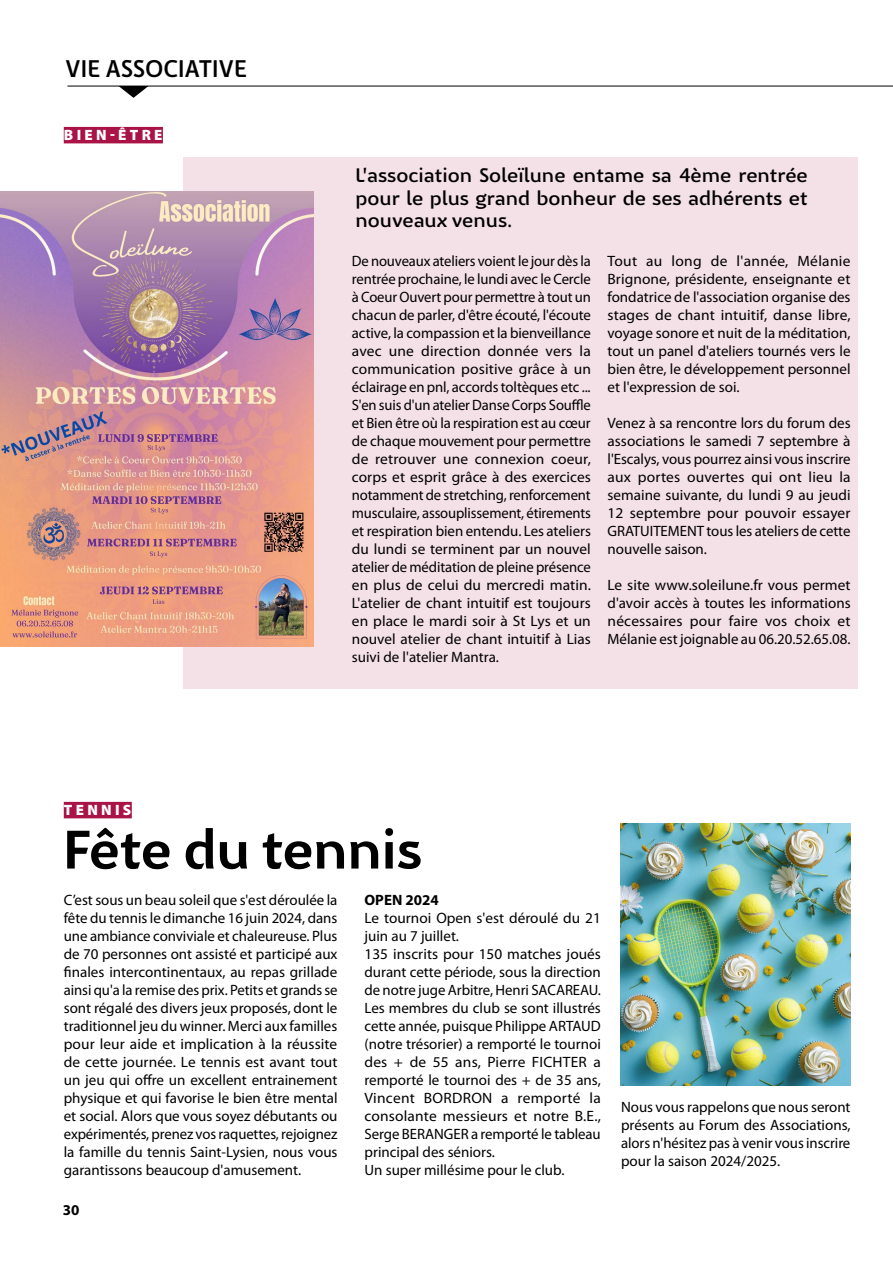
<style>
.page{position:relative;width:893px;height:1263px;background:#fff}
.page>*{position:absolute;margin:0;border:0;box-sizing:border-box;transform-origin:0 0}
.t1{font:700 54px "Elen Sans";color:#000}
.t2{font:500 24px "Elen Sans";letter-spacing:.01em;color:#000}
.t3{font:500 19.5px/22.5px "Elen Sans";color:#000;text-align:justify}
.t4{font:15px/18px "Myriad Pro";color:#000;text-align:justify}
.t5{font:900 15px "Myriad Pro";letter-spacing:.22em;color:#fff}
.t6{font:700 15px "Myriad Pro";color:#000}
</style>
<div class="page">
<hr style="left:67px;top:86px;width:826px;height:1px;background:#000">
<svg style="left:118px;top:86px;width:31px;height:12px"></svg>
<div style="left:183px;top:158px;width:675px;height:531px;background:#f4e0e7"></div>
<div style="left:64px;top:802px;width:68px;height:16px;background:#aa1346"></div>
<div style="left:64px;top:127px;width:99px;height:16px;background:#aa1346"></div>
<img style="left:621px;top:824px;width:229px;height:261px">
<img style="left:0;top:192px;width:313px;height:454px">
<h2 class="t2" style="left:65px;top:52px;width:183px">VIE ASSOCIATIVE</h2>
<p class="t5" style="left:64px;top:125px;width:100px">BIEN-ÊTRE</p>
<p class="t5" style="left:64px;top:800px;width:69px">TENNIS</p>
<h3 class="t3" style="left:355px;top:163px;width:454px">L'association Soleïlune entame sa 4ème rentrée pour le plus grand bonheur de ses adhérents et nouveaux venus.</h3>
<p class="t4" style="left:608px;top:252px;width:245px">Tout au long de l'année, Mélanie Brignone, présidente, enseignante et fondatrice de l'association organise des stages de chant intuitif, danse libre, voyage sonore et nuit de la méditation, tout un panel d'ateliers tournés vers le bien être, le développement personnel et l'expression de soi.</p>
<p class="t4" style="left:608px;top:414px;width:245px">Venez à sa rencontre lors du forum des associations le samedi 7 septembre à l'Escalys, vous pourrez ainsi vous inscrire aux portes ouvertes qui ont lieu la semaine suivante, du lundi 9 au jeudi 12 septembre pour pouvoir essayer GRATUITEMENT tous les ateliers de cette nouvelle saison.</p>
<p class="t4" style="left:608px;top:576px;width:245px">Le site www.soleilune.fr vous permet d'avoir accès à toutes les informations nécessaires pour faire vos choix et Mélanie est joignable au 06.20.52.65.08.</p>
<p class="t4" style="left:352px;top:252px;width:241px">De nouveaux ateliers voient le jour dès la rentrée prochaine, le lundi avec le Cercle à Coeur Ouvert pour permettre à tout un chacun de parler, d'être écouté, l'écoute active, la compassion et la bienveillance avec une direction donnée vers la communication positive grâce à un éclairage en pnl, accords toltèques etc ...<br>S'en suis d'un atelier Danse Corps Souffle et Bien être où la respiration est au cœur de chaque mouvement pour permettre de retrouver une connexion coeur, corps et esprit grâce à des exercices notamment de stretching, renforcement musculaire, assouplissement, étirements et respiration bien entendu. Les ateliers du lundi se terminent par un nouvel atelier de méditation de pleine présence en plus de celui du mercredi matin.<br>L'atelier de chant intuitif est toujours en place le mardi soir à St Lys et un nouvel atelier de chant intuitif à Lias suivi de l'atelier Mantra.</p>
<h1 class="t1" style="left:64px;top:813px;width:360px">Fête du tennis</h1>
<p class="t4" style="left:64px;top:891px;width:275px">C’est sous un beau soleil que s'est déroulée la fête du tennis le dimanche 16 juin 2024, dans une ambiance conviviale et chaleureuse. Plus de 70 personnes ont assisté et participé aux finales intercontinentaux, au repas grillade ainsi qu'a la remise des prix. Petits et grands se sont régalé des divers jeux proposés, dont le traditionnel jeu du winner. Merci aux familles pour leur aide et implication à la réussite de cette journée. Le tennis est avant tout un jeu qui offre un excellent entrainement physique et qui favorise le bien être mental et social. Alors que vous soyez débutants ou expérimentés, prenez vos raquettes, rejoignez la famille du tennis Saint-Lysien, nous vous garantissons beaucoup d'amusement.</p>
<p class="t6" style="left:364px;top:890px;width:76px">OPEN 2024</p>
<p class="t4" style="left:364px;top:909px;width:238px;text-align:left">Le tournoi Open s'est déroulé du 21 juin au 7 juillet.<br>135 inscrits pour 150 matches joués durant cette période, sous la direction de notre juge Arbitre, Henri SACAREAU.<br>Les membres du club se sont illustrés cette année, puisque Philippe ARTAUD (notre trésorier) a remporté le tournoi des + de 55 ans, Pierre FICHTER a remporté le tournoi des + de 35 ans, Vincent BORDRON a remporté la consolante messieurs et notre B.E., Serge BERANGER a remporté le tableau principal des séniors.<br>Un super millésime pour le club.</p>
<p class="t6" style="left:63px;top:1200px;width:18px">30</p>
<p class="t4" style="left:621px;top:1098px;width:231px">Nous vous rappelons que nous seront présents au Forum des Associations, alors n'hésitez pas à venir vous inscrire pour la saison 2024/2025.</p>
</div>
